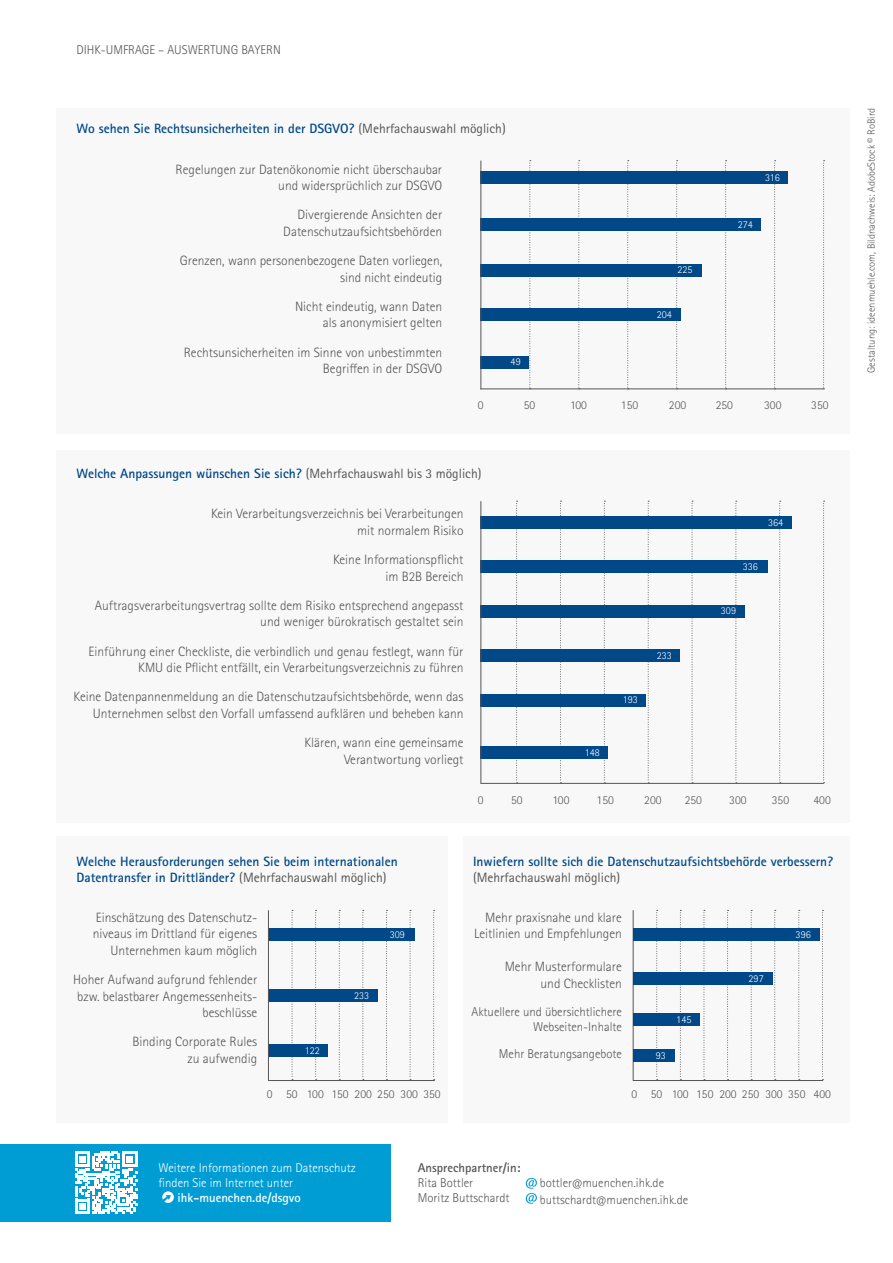
<style>
.page{position:relative;width:893px;height:1263px;background:#fff}
.page>*{position:absolute;margin:0;border:0;box-sizing:border-box;transform-origin:0 0}
.t1{font:300 13.5px/16.5px "Rotis Sans Serif Std";color:#565655;text-align:right}
.t2{font:700 13.5px/16.5px "Rotis Sans Serif Std";color:#004888}
.t3{font:13.5px "Rotis Sans Serif Std";color:#565655}
.t4{font:300 12.75px/15px "Rotis Sans Serif Std";color:#565655;text-align:right}
.t5{font:300 12.75px/15px "Rotis Sans Serif Std";color:#fff}
.t6{font:700 12.75px "Rotis Sans Serif Std";color:#fff}
.t7{font:700 12.75px "Rotis Sans Serif Std";color:#565655}
.t8{font:300 12px "Rotis Sans Serif Std";color:#565655}
.t9{font:300 10.5px "Rotis Sans Serif Std";color:#565655}
.t10{font:300 10.5px "Rotis Sans Serif Std";color:#fff}
.s1{font-weight:400;color:#565655}
</style>
<div class="page">
<div style="left:56px;top:108px;width:794px;height:325px;background:#f8f8f8"></div>
<div style="left:56px;top:450px;width:794px;height:372px;background:#f8f8f8"></div>
<div style="left:56px;top:836px;width:392px;height:286px;background:#f8f8f8"></div>
<div style="left:463px;top:836px;width:387px;height:286px;background:#f8f8f8"></div>
<svg style="left:656px;top:910px;width:2px;height:170px"></svg>
<svg style="left:680px;top:910px;width:1px;height:170px"></svg>
<svg style="left:704px;top:910px;width:1px;height:170px"></svg>
<svg style="left:727px;top:910px;width:2px;height:170px"></svg>
<svg style="left:751px;top:910px;width:1px;height:170px"></svg>
<svg style="left:774px;top:910px;width:2px;height:170px"></svg>
<svg style="left:798px;top:910px;width:2px;height:170px"></svg>
<svg style="left:822px;top:910px;width:1px;height:170px"></svg>
<hr style="left:633px;top:1080px;width:190px;height:1px;background:#565655">
<hr style="left:633px;top:910px;width:1px;height:170px;background:#565655">
<svg style="left:526px;top:1178px;width:11px;height:25px"></svg>
<svg style="left:529px;top:160px;width:2px;height:228px"></svg>
<svg style="left:578px;top:160px;width:2px;height:228px"></svg>
<svg style="left:627px;top:160px;width:2px;height:228px"></svg>
<svg style="left:676px;top:160px;width:2px;height:228px"></svg>
<svg style="left:725px;top:160px;width:2px;height:228px"></svg>
<svg style="left:774px;top:160px;width:2px;height:228px"></svg>
<svg style="left:823px;top:160px;width:2px;height:229px"></svg>
<div style="left:480px;top:171px;width:308px;height:13px;background:#004888"></div>
<div style="left:480px;top:218px;width:281px;height:13px;background:#004888"></div>
<div style="left:480px;top:264px;width:222px;height:12px;background:#004888"></div>
<div style="left:480px;top:308px;width:201px;height:13px;background:#004888"></div>
<div style="left:480px;top:356px;width:49px;height:12px;background:#004888"></div>
<hr style="left:480px;top:388px;width:344px;height:1px;background:#565655">
<hr style="left:480px;top:161px;width:1px;height:228px;background:#565655">
<svg style="left:292px;top:910px;width:1px;height:170px"></svg>
<svg style="left:315px;top:910px;width:2px;height:170px"></svg>
<svg style="left:339px;top:910px;width:1px;height:170px"></svg>
<svg style="left:362px;top:910px;width:2px;height:170px"></svg>
<svg style="left:386px;top:910px;width:1px;height:170px"></svg>
<svg style="left:410px;top:910px;width:1px;height:170px"></svg>
<svg style="left:433px;top:910px;width:2px;height:170px"></svg>
<div style="left:268px;top:928px;width:146px;height:12px;background:#004888"></div>
<div style="left:633px;top:928px;width:186px;height:12px;background:#004888"></div>
<div style="left:268px;top:989px;width:110px;height:13px;background:#004888"></div>
<div style="left:633px;top:972px;width:139px;height:13px;background:#004888"></div>
<div style="left:633px;top:1013px;width:67px;height:13px;background:#004888"></div>
<div style="left:268px;top:1044px;width:59px;height:13px;background:#004888"></div>
<div style="left:633px;top:1049px;width:41px;height:13px;background:#004888"></div>
<hr style="left:268px;top:1080px;width:167px;height:1px;background:#565655">
<hr style="left:268px;top:910px;width:1px;height:170px;background:#565655">
<svg style="left:516px;top:501px;width:2px;height:282px"></svg>
<svg style="left:560px;top:501px;width:1px;height:282px"></svg>
<svg style="left:604px;top:501px;width:1px;height:282px"></svg>
<svg style="left:648px;top:501px;width:1px;height:282px"></svg>
<svg style="left:692px;top:501px;width:1px;height:282px"></svg>
<svg style="left:735px;top:501px;width:2px;height:282px"></svg>
<svg style="left:823px;top:501px;width:2px;height:282px"></svg>
<svg style="left:779px;top:501px;width:2px;height:282px"></svg>
<div style="left:480px;top:516px;width:312px;height:13px;background:#004888"></div>
<div style="left:480px;top:560px;width:288px;height:13px;background:#004888"></div>
<div style="left:480px;top:605px;width:265px;height:12px;background:#004888"></div>
<div style="left:480px;top:649px;width:200px;height:13px;background:#004888"></div>
<div style="left:480px;top:694px;width:166px;height:12px;background:#004888"></div>
<div style="left:480px;top:746px;width:128px;height:13px;background:#004888"></div>
<hr style="left:480px;top:783px;width:344px;height:1px;background:#565655">
<hr style="left:480px;top:501px;width:1px;height:282px;background:#565655">
<div style="left:0;top:1144px;width:390px;height:77px;background:#009dd4"></div>
<svg style="left:162px;top:1191px;width:12px;height:12px"></svg>
<svg style="left:75px;top:1152px;width:62px;height:62px"></svg>
<p class="t4" style="left:77px;top:42px;width:206px">DIHK-UMFRAGE – AUSWERTUNG BAYERN</p>
<p class="t2" style="left:77px;top:120px;width:431px">Wo sehen Sie Rechtsunsicherheiten in der DSGVO? <span class="s1">(Mehrfachauswahl möglich)</span></p>
<p class="t1" style="left:176px;top:161px;width:268px">Regelungen zur Datenökonomie nicht überschaubar und widersprüchlich zur DSGVO</p>
<p class="t1" style="left:283px;top:207px;width:160px">Divergierende Ansichten der<br>Datenschutzaufsichtsbehörden</p>
<p class="t1" style="left:180px;top:253px;width:264px">Grenzen, wann personenbezogene Daten vorliegen, sind nicht eindeutig</p>
<p class="t1" style="left:295px;top:298px;width:149px">Nicht eindeutig, wann Daten als anonymisiert gelten</p>
<p class="t1" style="left:184px;top:344px;width:260px">Rechtsunsicherheiten im Sinne von unbestimmten<br>Begriffen in der DSGVO</p>
<p class="t10" style="left:511px;top:356px;width:12px">49</p>
<p class="t10" style="left:677px;top:264px;width:17px">225</p>
<p class="t10" style="left:657px;top:308px;width:17px">204</p>
<p class="t10" style="left:765px;top:171px;width:16px">316</p>
<p class="t10" style="left:738px;top:218px;width:17px">274</p>
<p class="t8" style="left:478px;top:398px;width:7px">0</p>
<p class="t8" style="left:524px;top:398px;width:13px">50</p>
<p class="t8" style="left:570px;top:398px;width:18px">100</p>
<p class="t8" style="left:621px;top:398px;width:19px">150</p>
<p class="t8" style="left:669px;top:398px;width:19px">200</p>
<p class="t8" style="left:716px;top:398px;width:19px">250</p>
<p class="t8" style="left:764px;top:398px;width:19px">300</p>
<p class="t8" style="left:811px;top:398px;width:19px">350</p>
<p class="t2" style="left:77px;top:465px;width:406px">Welche Anpassungen wünschen Sie sich? <span class="s1">(Mehrfachauswahl bis 3 möglich)</span></p>
<p class="t1" style="left:211px;top:506px;width:254px">Kein Verarbeitungsverzeichnis bei Verarbeitungen mit normalem Risiko</p>
<p class="t1" style="left:333px;top:551px;width:132px">Keine Informationspflicht im B2B Bereich</p>
<p class="t1" style="left:95px;top:597px;width:370px">Auftragsverarbeitungsvertrag sollte dem Risiko entsprechend angepasst und weniger bürokratisch gestaltet sein</p>
<p class="t1" style="left:89px;top:643px;width:376px">Einführung einer Checkliste, die verbindlich und genau festlegt, wann für<br>KMU die Pflicht entfällt, ein Verarbeitungsverzeichnis zu führen</p>
<p class="t1" style="left:74px;top:689px;width:391px">Keine Datenpannenmeldung an die Datenschutzaufsichtsbehörde, wenn das<br>Unternehmen selbst den Vorfall umfassend aufklären und beheben kann</p>
<p class="t1" style="left:304px;top:734px;width:160px">Klären, wann eine gemeinsame<br>Verantwortung vorliegt</p>
<p class="t10" style="left:585px;top:746px;width:17px">148</p>
<p class="t10" style="left:623px;top:694px;width:17px">193</p>
<p class="t10" style="left:657px;top:649px;width:17px">233</p>
<p class="t10" style="left:768px;top:516px;width:17px">364</p>
<p class="t10" style="left:743px;top:560px;width:17px">336</p>
<p class="t10" style="left:721px;top:605px;width:17px">309</p>
<p class="t8" style="left:478px;top:793px;width:7px">0</p>
<p class="t8" style="left:511px;top:793px;width:13px">50</p>
<p class="t8" style="left:553px;top:793px;width:18px">100</p>
<p class="t8" style="left:597px;top:793px;width:19px">150</p>
<p class="t8" style="left:644px;top:793px;width:19px">200</p>
<p class="t8" style="left:685px;top:793px;width:19px">250</p>
<p class="t8" style="left:729px;top:793px;width:19px">300</p>
<p class="t8" style="left:772px;top:793px;width:19px">350</p>
<p class="t8" style="left:813px;top:793px;width:19px">400</p>
<p class="t2" style="left:77px;top:853px;width:323px">Welche Herausforderungen sehen Sie beim internationalen<br>Datentransfer in Drittländer? <span class="s1">(Mehrfachauswahl möglich)</span></p>
<p class="t2" style="left:473px;top:853px;width:362px">Inwiefern sollte sich die Datenschutzaufsichtsbehörde verbessern?</p>
<p class="t3" style="left:473px;top:869px;width:149px">(Mehrfachauswahl möglich)</p>
<p class="t1" style="left:93px;top:909px;width:166px">Einschätzung des Datenschutz&shy;niveaus im Drittland für eigenes<br>Unternehmen kaum möglich</p>
<p class="t1" style="left:73px;top:972px;width:185px">Hoher Aufwand aufgrund fehlender bzw. belastbarer Angemessenheits&shy;beschlüsse</p>
<p class="t1" style="left:133px;top:1034px;width:126px">Binding Corporate Rules zu aufwendig</p>
<p class="t10" style="left:305px;top:1044px;width:17px">122</p>
<p class="t10" style="left:354px;top:990px;width:17px">233</p>
<p class="t1" style="left:474px;top:909px;width:149px">Mehr praxisnahe und klare<br>Leitlinien und Empfehlungen</p>
<p class="t1" style="left:505px;top:959px;width:119px">Mehr Musterformulare und Checklisten</p>
<p class="t4" style="left:472px;top:1004px;width:152px">Aktuellere und übersichtlichere<br>Webseiten-Inhalte</p>
<p class="t4" style="left:499px;top:1047px;width:124px">Mehr Beratungsangebote</p>
<p class="t10" style="left:390px;top:928px;width:17px">309</p>
<p class="t10" style="left:796px;top:928px;width:17px">396</p>
<p class="t10" style="left:749px;top:972px;width:17px">297</p>
<p class="t10" style="left:676px;top:1013px;width:17px">145</p>
<p class="t10" style="left:656px;top:1049px;width:12px">93</p>
<p class="t8" style="left:267px;top:1087px;width:59px">0 50 100</p>
<p class="t8" style="left:355px;top:1087px;width:88px">200 250 300 350</p>
<p class="t8" style="left:331px;top:1087px;width:19px">150</p>
<p class="t8" style="left:631px;top:1087px;width:59px">0 50 100</p>
<p class="t8" style="left:719px;top:1087px;width:113px">200 250 300 350 400</p>
<p class="t8" style="left:696px;top:1087px;width:19px">150</p>
<p class="t5" style="left:159px;top:1160px;width:199px">Weitere Informationen zum Datenschutz finden Sie im Internet unter</p>
<p class="t6" style="left:178px;top:1189px;width:125px">ihk-muenchen.de/dsgvo</p>
<p class="t7" style="left:418px;top:1159px;width:104px">Ansprechpartner/in:</p>
<p class="t4" style="left:418px;top:1175px;width:57px">Rita Bottler</p>
<p class="t4" style="left:540px;top:1175px;width:126px">bottler@muenchen.ihk.de</p>
<p class="t4" style="left:418px;top:1190px;width:93px">Moritz Buttschardt</p>
<p class="t4" style="left:540px;top:1192px;width:150px">buttschardt@muenchen.ihk.de</p>
<p class="t9" style="left:865px;top:373px;width:266px;rotate:-90deg">Gestaltung: ideenmuehle.com, Bildnachweis: AdobeStock © RoBird</p>
</div>
